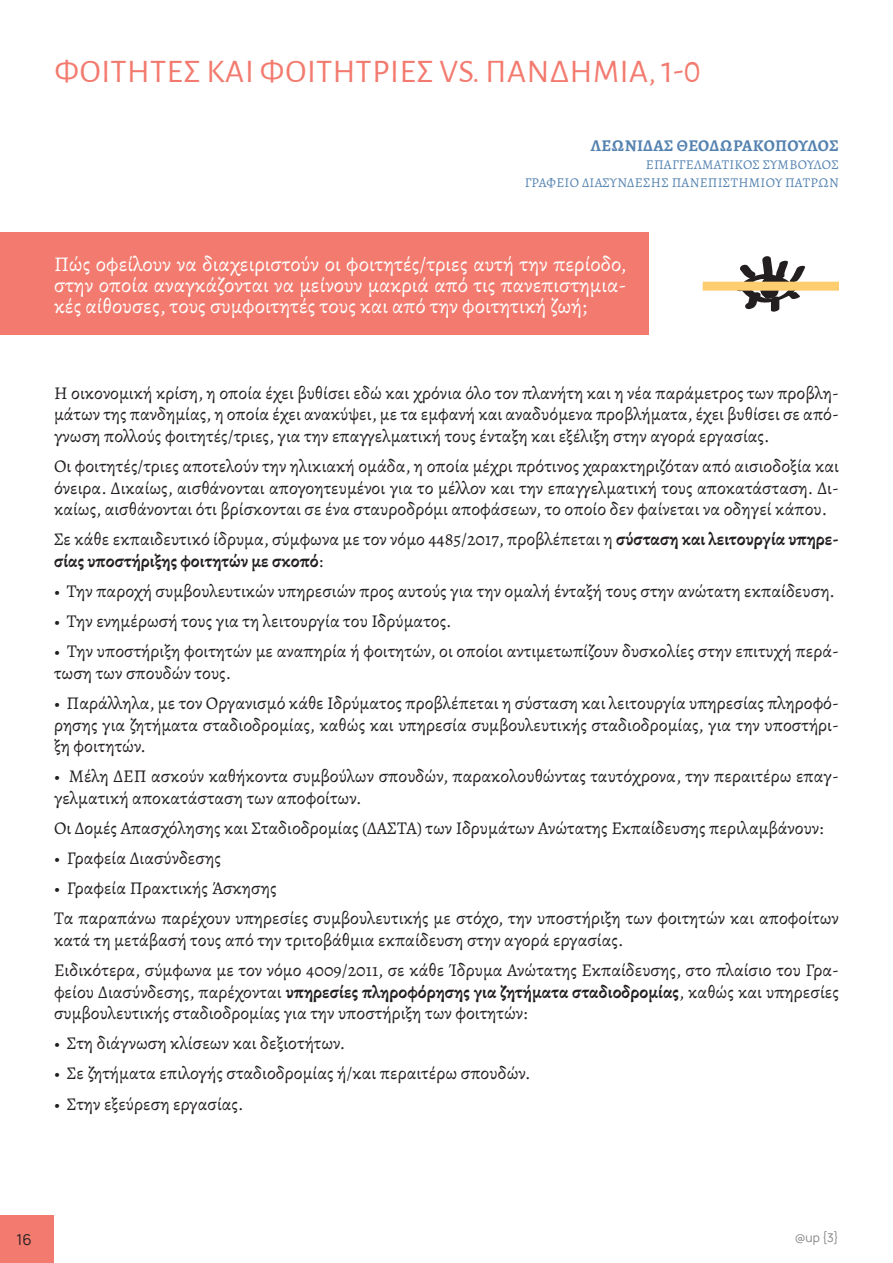
<style>
.page{position:relative;width:893px;height:1263px;background:#fff}
.page>*{position:absolute;margin:0;border:0;box-sizing:border-box;transform-origin:0 0}
.t1{font:33px "Alegreya Sans";letter-spacing:.02em;color:#f37a6e}
.question{font:21px/21px "Alegreya";color:#fff;text-align:justify}
.text{font:18px/21.6px "Alegreya";color:#231f20;text-align:justify}
.author{font:700 16.5px "Alegreya";letter-spacing:.015em;color:#5482b0}
.t2{font:200 15px "Manrope";color:#231f20}
.author-title{font:13.5px "Alegreya";letter-spacing:.02em;color:#5482b0}
.t3{font:200 12px "Manrope";color:#808285}
.s1{font-weight:700}
</style>
<div class="page">
<div style="left:0;top:1215px;width:54px;height:48px;background:#f37a6e"></div>
<div style="left:0;top:233px;width:648px;height:102px;background:#f37a6e"></div>
<svg style="left:736px;top:256px;width:69px;height:56px"></svg>
<div style="left:703px;top:282px;width:136px;height:9px;background:#fecd70"></div>
<p class="t1" style="left:54px;top:48px;width:648px">ΦΟΙΤΗΤΈΣ ΚΑΙ ΦΟΙΤΉΤΡΙΕΣ VS. ΠΑΝΔΗ ΜΊΑ, 1-0</p>
<p class="author" style="left:591px;top:134px;width:249px">ΛΕΩΝΙΔΑΣ ΘΕΟΔΩΡΑΚΟΠΟΥΛΟΣ</p>
<p class="author-title" style="left:646px;top:156px;width:194px">ΕΠΑΓΓΕΛΜΑΤΙΚΟΣ ΣΥΜΒΟΥΛΟΣ</p>
<p class="author-title" style="left:525px;top:174px;width:316px">ΓΡΑΦΕΙΟ ΔΙΑΣΥΝΔΕΣΗΣ ΠΑΝΕΠΙΣΤΗΜΙΟΥ ΠΑΤΡΩΝ</p>
<p class="question" style="left:54px;top:254px;width:574px">Πώς οφείλουν να διαχειριστούν οι φοιτητές/τριες αυτή την περίοδο, στην οποία αναγκάζονται να μείνουν μακριά από τις πανεπιστημια&shy;κές αίθουσες, τους συμφοιτητές τους και από την φοιτητική ζωή;</p>
<p class="text" style="left:54px;top:382px;width:786px">Η οικονομική κρίση, η οποία έχει βυθίσει εδώ και χρόνια όλο τον πλανήτη και η νέα παράμετρος των προβλη&shy;μάτων της πανδημίας, η οποία έχει ανακύψει, με τα εμφανή και αναδυόμενα προβλήματα, έχει βυθίσει σε από&shy;γνωση πολλούς φοιτητές/τριες, για την επαγγελματική τους ένταξη και εξέλιξη στην αγορά εργασίας.</p>
<p class="text" style="left:54px;top:455px;width:786px">Οι φοιτητές/τριες αποτελούν την ηλικιακή ομάδα, η οποία μέχρι πρότινος χαρακτηριζόταν από αισιοδοξία και όνειρα. Δικαίως, αισθάνονται απογοητευμένοι για το μέλλον και την επαγγελματική τους αποκατάσταση. Δι&shy;καίως, αισθάνονται ότι βρίσκονται σε ένα σταυροδρόμι αποφάσεων, το οποίο δεν φαίνεται να οδηγεί κάπου.</p>
<p class="text" style="left:54px;top:528px;width:786px">Σε κάθε εκπαιδευτικό ίδρυμα, σύμφωνα με τον νόμο 4485/2017, προβλέπεται η <span class="s1">σύσταση και λειτουργία υπηρε&shy;σίας υποστήριξης φοιτητών με σκοπό</span>:</p>
<p class="text" style="left:54px;top:580px;width:783px">• Την παροχή συμβουλευτικών υπηρεσιών προς αυτούς για την ομαλή ένταξή τους στην ανώτατη εκπαίδευση.</p>
<p class="text" style="left:54px;top:610px;width:399px">• Την ενημέρωσή τους για τη λειτουργία του Ιδρύματος.</p>
<p class="text" style="left:54px;top:640px;width:786px">• Την υποστήριξη φοιτητών με αναπηρία ή φοιτητών, οι οποίοι αντιμετωπίζουν δυσκολίες στην επιτυχή περά&shy;τωση των σπουδών τους.</p>
<p class="text" style="left:54px;top:692px;width:786px">• Παράλληλα, με τον Οργανισμό κάθε Ιδρύματος προβλέπεται η σύσταση και λειτουργία υπηρεσίας πληροφό&shy;ρησης για ζητήματα σταδιοδρομίας, καθώς και υπηρεσία συμβουλευτικής σταδιοδρομίας, για την υποστήρι&shy;ξη φοιτητών.</p>
<p class="text" style="left:54px;top:765px;width:786px">• Μέλη ΔΕΠ ασκούν καθήκοντα συμβούλων σπουδών, παρακολουθώντας ταυτόχρονα, την περαιτέρω επαγ&shy;γελματική αποκατάσταση των αποφοίτων.</p>
<p class="text" style="left:54px;top:817px;width:771px">Οι Δομές Απασχόλησης και Σταδιοδρομίας (ΔΑΣΤΑ) των Ιδρυμάτων Ανώτατης Εκπαίδευσης περιλαμβάνουν:</p>
<p class="text" style="left:54px;top:847px;width:168px">• Γραφεία Διασύνδεσης</p>
<p class="text" style="left:54px;top:877px;width:224px">• Γραφεία Πρακτικής Άσκησης</p>
<p class="text" style="left:54px;top:907px;width:786px">Τα παραπάνω παρέχουν υπηρεσίες συμβουλευτικής με στόχο, την υποστήριξη των φοιτητών και αποφοίτων κατά τη μετάβασή τους από την τριτοβάθμια εκπαίδευση στην αγορά εργασίας.</p>
<p class="text" style="left:54px;top:959px;width:786px">Ειδικότερα, σύμφωνα με τον νόμο 4009/2011, σε κάθε Ίδρυμα Ανώτατης Εκπαίδευσης, στο πλαίσιο του Γρα&shy;φείου Διασύνδεσης, παρέχονται <span class="s1">υπηρεσίες πληροφόρησης για ζητήματα σταδιοδρομίας</span>, καθώς και υπηρεσίες συμβουλευτικής σταδιοδρομίας για την υποστήριξη των φοιτητών:</p>
<p class="text" style="left:54px;top:1032px;width:293px">• Στη διάγνωση κλίσεων και δεξιοτήτων.</p>
<p class="text" style="left:54px;top:1062px;width:478px">• Σε ζητήματα επιλογής σταδιοδρομίας ή/και περαιτέρω σπουδών.</p>
<p class="text" style="left:54px;top:1093px;width:191px">• Στην εξεύρεση εργασίας.</p>
<p class="t2" style="left:17px;top:1229px;width:17px">16</p>
<p class="t3" style="left:795px;top:1229px;width:46px">@up {3}</p>
</div>
